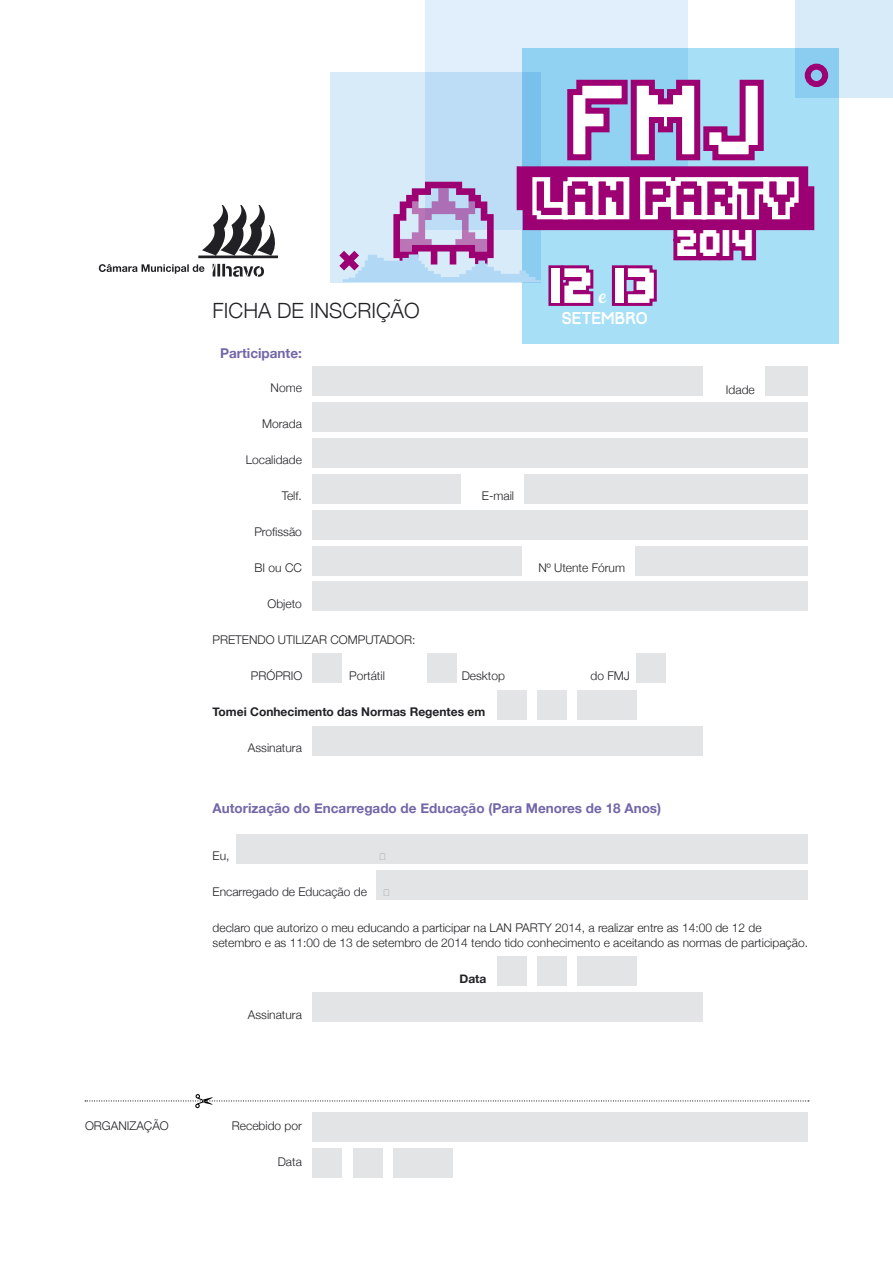
<style>
.page{position:relative;width:893px;height:1263px;background:#fff}
.page>*{position:absolute;margin:0;border:0;box-sizing:border-box;transform-origin:0 0}
.t1{font:60px "Edit Undo BRK";color:#fff}
.t2{font:45px "Edit Undo BRK";color:#fff}
.texto{font:300 21px "Helvetica Neue";color:#212125}
.t3{font:19.05px "Blenda Script";color:#fff}
.t4{font:15px "Track";color:#fff}
.título{font:700 13.5px "Helvetica Neue";color:#7366a8}
.texto-2{font:300 12px "Helvetica Neue";color:#212125}
.texto-3{font:700 12px "Helvetica Neue";color:#212125}
</style>
<div class="page">
<svg style="left:99px;top:205px;width:179px;height:72px"></svg>
<div style="left:313px;top:1112px;width:495px;height:30px;background:#e3e4e5"></div>
<div style="left:313px;top:1148px;width:29px;height:30px;background:#e3e4e5"></div>
<div style="left:353px;top:1148px;width:30px;height:30px;background:#e3e4e5"></div>
<div style="left:393px;top:1148px;width:60px;height:30px;background:#e3e4e5"></div>
<svg style="left:85px;top:1094px;width:724px;height:14px"></svg>
<div style="left:313px;top:366px;width:390px;height:30px;background:#e3e4e5"></div>
<div style="left:313px;top:402px;width:495px;height:30px;background:#e3e4e5"></div>
<div style="left:765px;top:366px;width:43px;height:30px;background:#e3e4e5"></div>
<div style="left:313px;top:474px;width:148px;height:29px;background:#e3e4e5"></div>
<div style="left:313px;top:510px;width:495px;height:29px;background:#e3e4e5"></div>
<div style="left:524px;top:474px;width:284px;height:29px;background:#e3e4e5"></div>
<div style="left:497px;top:690px;width:30px;height:29px;background:#e3e4e5"></div>
<div style="left:537px;top:690px;width:30px;height:29px;background:#e3e4e5"></div>
<div style="left:578px;top:690px;width:59px;height:29px;background:#e3e4e5"></div>
<div style="left:313px;top:726px;width:390px;height:29px;background:#e3e4e5"></div>
<div style="left:313px;top:582px;width:495px;height:29px;background:#e3e4e5"></div>
<div style="left:313px;top:438px;width:495px;height:30px;background:#e3e4e5"></div>
<div style="left:313px;top:546px;width:209px;height:29px;background:#e3e4e5"></div>
<div style="left:636px;top:546px;width:172px;height:29px;background:#e3e4e5"></div>
<div style="left:313px;top:653px;width:29px;height:30px;background:#e3e4e5"></div>
<div style="left:427px;top:653px;width:29px;height:30px;background:#e3e4e5"></div>
<div style="left:236px;top:834px;width:572px;height:30px;background:#e3e4e5"></div>
<div style="left:376px;top:870px;width:432px;height:30px;background:#e3e4e5"></div>
<div style="left:497px;top:956px;width:30px;height:30px;background:#e3e4e5"></div>
<div style="left:537px;top:956px;width:30px;height:30px;background:#e3e4e5"></div>
<div style="left:578px;top:956px;width:59px;height:30px;background:#e3e4e5"></div>
<div style="left:313px;top:992px;width:390px;height:30px;background:#e3e4e5"></div>
<div style="left:425px;top:0;width:262px;height:230px;background:#e0effb"></div>
<svg style="left:523px;top:48px;width:316px;height:296px;background:#a1dcf5"></svg>
<svg style="left:331px;top:72px;width:210px;height:210px;background:#cee6f7"></svg>
<svg style="left:795px;top:0;width:98px;height:98px;background:#cae5f7"></svg>
<div style="left:805px;top:64px;width:23px;height:23px;border:6px solid #9c0073;border-radius:50%"></div>
<div style="left:636px;top:653px;width:29px;height:30px;background:#e3e4e5"></div>
<svg style="left:339px;top:77px;width:475px;height:232px;background:#b8abd6"></svg>
<p class="texto-2" style="left:85px;top:1119px;width:85px">ORGANIZAÇÃO</p>
<p class="texto" style="left:213px;top:298px;width:208px">FICHA DE INSCRIÇÃO</p>
<p class="título" style="left:220px;top:344px;width:83px">Participante:</p>
<p class="t1" style="left:551px;top:259px;width:108px">12 13</p>
<p class="t3" style="left:598px;top:284px;width:8px">e</p>
<p class="t4" style="left:562px;top:309px;width:88px">SETEMBRO</p>
<p class="texto-2" style="left:271px;top:381px;width:33px">Nome</p>
<p class="texto-2" style="left:262px;top:417px;width:41px">Morada</p>
<p class="texto-2" style="left:246px;top:453px;width:58px">Localidade</p>
<p class="texto-2" style="left:282px;top:489px;width:22px">Telf.</p>
<p class="texto-2" style="left:254px;top:525px;width:49px">Profissão</p>
<p class="texto-2" style="left:255px;top:561px;width:49px">BI ou CC</p>
<p class="texto-2" style="left:267px;top:597px;width:36px">Objeto</p>
<p class="texto-2" style="left:213px;top:633px;width:204px">PRETENDO UTILIZAR COMPUTADOR:</p>
<p class="texto-2" style="left:251px;top:669px;width:53px">PRÓPRIO</p>
<p class="texto-2" style="left:349px;top:669px;width:37px">Portátil</p>
<p class="texto-2" style="left:462px;top:669px;width:45px">Desktop</p>
<p class="texto-2" style="left:591px;top:669px;width:41px">do FMJ</p>
<p class="texto-3" style="left:213px;top:704px;width:274px">Tomei Conhecimento das Normas Regentes em</p>
<p class="texto-2" style="left:248px;top:741px;width:55px">Assinatura</p>
<p class="texto-2" style="left:482px;top:488px;width:34px">E-mail</p>
<p class="texto-2" style="left:538px;top:561px;width:88px">Nº Utente Fórum</p>
<p class="t2" style="left:677px;top:223px;width:79px">2014</p>
<p class="texto-2" style="left:726px;top:382px;width:30px">Idade</p>
<p class="título" style="left:213px;top:799px;width:450px">Autorização do Encarregado de Educação (Para Menores de 18 Anos)</p>
<p class="texto-2" style="left:213px;top:849px;width:18px">Eu,</p>
<p class="texto-2" style="left:213px;top:885px;width:156px">Encarregado de Educação de</p>
<p class="texto-2" style="left:213px;top:921px;width:551px">declaro que autorizo o meu educando a participar na LAN PARTY 2014, a realizar entre as 14:00 de 12 de</p>
<p class="texto-2" style="left:213px;top:935px;width:597px">setembro e as 11:00 de 13 de setembro de 2014 tendo tido conhecimento e aceitando as normas de participação.</p>
<p class="texto-3" style="left:459px;top:971px;width:28px">Data</p>
<p class="texto-2" style="left:248px;top:1007px;width:55px">Assinatura</p>
<p class="texto-2" style="left:232px;top:1119px;width:72px">Recebido por</p>
<p class="texto-2" style="left:278px;top:1155px;width:26px">Data</p>
</div>
